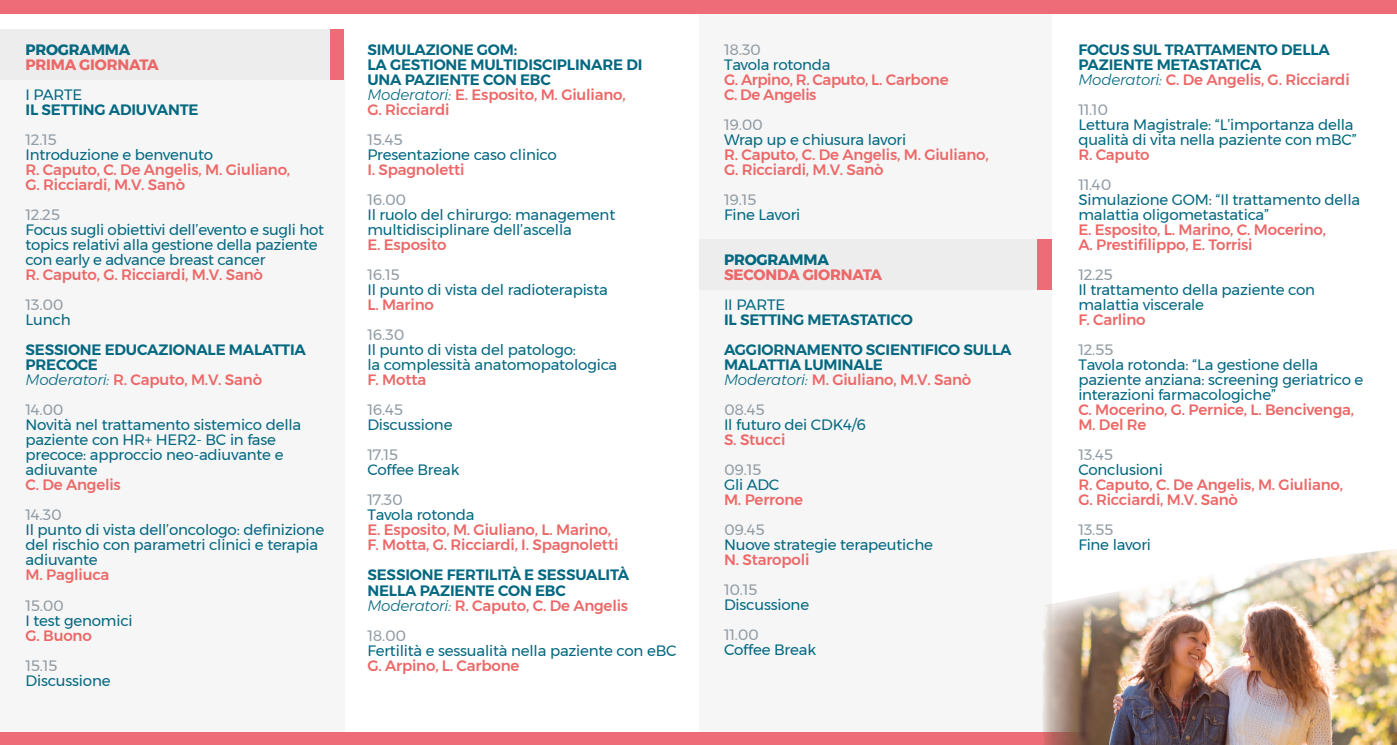
<style>
.page{position:relative;width:1397px;height:745px;background:#fff}
.page>*{position:absolute;margin:0;border:0;box-sizing:border-box;transform-origin:0 0}
.t1{font:15px/15px "Montserrat";letter-spacing:-.01em;color:#046881}
.t2{font:500 15px/15px "Montserrat";letter-spacing:-.01em;color:#ec6868}
.t3{font:600 15px/15px "Montserrat";letter-spacing:-.01em;color:#046881}
.t4{font:15px "Montserrat";letter-spacing:-.01em;color:#919ca5}
.t5{font:500 15px/15px "Montserrat";letter-spacing:-.03em;color:#ec6868}
.t6{font:700 15px "Montserrat";letter-spacing:-.01em;color:#ec6868}
.t7{font:700 15px "Montserrat";letter-spacing:-.01em;color:#046881}
.s1{font-weight:300;font-style:italic}
.s2{font-weight:500;color:#ec6868}
.s3{font-weight:600;color:#046881}
.s4{font-weight:300;font-style:italic;color:#046881}
</style>
<div class="page">
<div style="left:0;top:47px;width:344px;height:697px;background:#f6f6f6"></div>
<div style="left:699px;top:0;width:352px;height:744px;background:#f6f6f6"></div>
<div style="left:0;top:29px;width:342px;height:51px;background:#ededed"></div>
<div style="left:330px;top:29px;width:14px;height:51px;background:#ed6c77"></div>
<div style="left:699px;top:239px;width:350px;height:51px;background:#ededed"></div>
<div style="left:1037px;top:239px;width:14px;height:51px;background:#ed6c77"></div>
<div style="left:0;top:0;width:1396px;height:14px;background:#ed6c77"></div>
<div style="left:0;top:732px;width:1396px;height:12px;background:#ed6c77"></div>
<img style="left:1042px;top:549px;width:354px;height:195px">
<p class="t7" style="left:25px;top:37px;width:106px">PROGRAMMA</p>
<p class="t6" style="left:25px;top:52px;width:135px">PRIMA GIORNATA</p>
<p class="t1" style="left:25px;top:87px;width:58px">I PARTE</p>
<p class="t3" style="left:25px;top:102px;width:174px">IL SETTING ADIUVANTE</p>
<p class="t4" style="left:25px;top:128px;width:33px">12.15</p>
<p class="t1" style="left:25px;top:147px;width:189px">Introduzione e benvenuto</p>
<p class="t2" style="left:25px;top:162px;width:266px">R. Caputo, C. De Angelis, M. Giuliano,<br>G. Ricciardi, M.V. Sanò</p>
<p class="t4" style="left:25px;top:203px;width:36px">12.25</p>
<p class="t1" style="left:25px;top:222px;width:300px">Focus sugli obiettivi dell’evento e sugli hot topics relativi alla gestione della paziente con early e advance breast cancer</p>
<p class="t2" style="left:25px;top:267px;width:239px">R. Caputo, G. Ricciardi, M.V. Sanò</p>
<p class="t4" style="left:25px;top:293px;width:40px">13.00</p>
<p class="t1" style="left:25px;top:312px;width:47px">Lunch</p>
<p class="t3" style="left:25px;top:342px;width:282px">SESSIONE EDUCAZIONALE MALATTIA<br>PRECOCE<br><span class="s1">Moderatori:</span> <span class="s2">R. Caputo, M.V. Sanò</span></p>
<p class="t4" style="left:25px;top:398px;width:40px">14.00</p>
<p class="t1" style="left:25px;top:417px;width:277px">Novità nel trattamento sistemico della paziente con HR+ HER2- BC in fase precoce: approccio neo-adiuvante e adiuvante</p>
<p class="t2" style="left:25px;top:477px;width:97px">C. De Angelis</p>
<p class="t4" style="left:25px;top:503px;width:38px">14.30</p>
<p class="t1" style="left:25px;top:522px;width:300px">Il punto di vista dell’oncologo: definizione del rischio con parametri clinici e terapia adiuvante</p>
<p class="t2" style="left:25px;top:567px;width:85px">M. Pagliuca</p>
<p class="t4" style="left:25px;top:593px;width:40px">15.00</p>
<p class="t1" style="left:25px;top:612px;width:109px">I test genomici</p>
<p class="t2" style="left:25px;top:627px;width:68px">G. Buono</p>
<p class="t4" style="left:25px;top:653px;width:33px">15.15</p>
<p class="t1" style="left:25px;top:672px;width:87px">Discussione</p>
<p class="t3" style="left:367px;top:42px;width:276px">SIMULAZIONE GOM:<br>LA GESTIONE MULTIDISCIPLINARE DI<br>UNA PAZIENTE CON EBC<br><span class="s1">Moderatori:</span> <span class="s2">E. Esposito, M. Giuliano,<br>G. Ricciardi</span></p>
<p class="t4" style="left:367px;top:128px;width:37px">15.45</p>
<p class="t1" style="left:367px;top:147px;width:191px">Presentazione caso clinico</p>
<p class="t2" style="left:367px;top:162px;width:99px">I. Spagnoletti</p>
<p class="t4" style="left:367px;top:188px;width:40px">16.00</p>
<p class="t1" style="left:367px;top:207px;width:249px">Il ruolo del chirurgo: management multidisciplinare dell’ascella</p>
<p class="t2" style="left:367px;top:237px;width:81px">E. Esposito</p>
<p class="t4" style="left:367px;top:263px;width:34px">16.15</p>
<p class="t1" style="left:367px;top:282px;width:242px">Il punto di vista del radioterapista</p>
<p class="t2" style="left:367px;top:297px;width:68px">L. Marino</p>
<p class="t4" style="left:367px;top:323px;width:38px">16.30</p>
<p class="t1" style="left:367px;top:342px;width:251px">Il punto di vista del patologo:<br>la complessità anatomopatologica</p>
<p class="t2" style="left:367px;top:372px;width:60px">F. Motta</p>
<p class="t4" style="left:367px;top:398px;width:37px">16.45</p>
<p class="t1" style="left:367px;top:417px;width:87px">Discussione</p>
<p class="t4" style="left:367px;top:443px;width:32px">17.15</p>
<p class="t1" style="left:367px;top:462px;width:93px">Coffee Break</p>
<p class="t4" style="left:367px;top:488px;width:37px">17.30</p>
<p class="t1" style="left:367px;top:507px;width:109px">Tavola rotonda</p>
<p class="t2" style="left:367px;top:522px;width:252px">E. Esposito, M. Giuliano, L. Marino,<br>F. Motta, G. Ricciardi, I. Spagnoletti</p>
<p class="t3" style="left:367px;top:567px;width:263px">SESSIONE FERTILITÀ E SESSUALITÀ<br>NELLA PAZIENTE CON EBC<br><span class="s1">Moderatori:</span> <span class="s2">R. Caputo, C. De Angelis</span></p>
<p class="t4" style="left:367px;top:623px;width:40px">18.00</p>
<p class="t1" style="left:367px;top:642px;width:311px">Fertilità e sessualità nella paziente con eBC</p>
<p class="t2" style="left:367px;top:657px;width:153px">G. Arpino, L. Carbone</p>
<p class="t4" style="left:724px;top:38px;width:38px">18.30</p>
<p class="t1" style="left:724px;top:57px;width:108px">Tavola rotonda</p>
<p class="t5" style="left:724px;top:72px;width:226px">G. Arpino, R. Caputo, L. Carbone<br>C. De Angelis</p>
<p class="t4" style="left:724px;top:113px;width:40px">19.00</p>
<p class="t1" style="left:724px;top:132px;width:183px">Wrap up e chiusura lavori</p>
<p class="t2" style="left:724px;top:147px;width:266px">R. Caputo, C. De Angelis, M. Giuliano,<br>G. Ricciardi, M.V. Sanò</p>
<p class="t4" style="left:724px;top:188px;width:34px">19.15</p>
<p class="t1" style="left:724px;top:207px;width:78px">Fine Lavori</p>
<p class="t7" style="left:724px;top:247px;width:106px">PROGRAMMA</p>
<p class="t6" style="left:724px;top:262px;width:160px">SECONDA GIORNATA</p>
<p class="t1" style="left:724px;top:297px;width:63px">II PARTE</p>
<p class="t3" style="left:724px;top:304px;width:289px;line-height:30px">IL SETTING METASTATICO<br>AGGIORNAMENTO SCIENTIFICO SULLA</p>
<p class="t2" style="left:724px;top:357px;width:249px"><span class="s3">MALATTIA LUMINALE<br></span><span class="s4">Moderatori:</span> M. Giuliano, M.V. Sanò</p>
<p class="t4" style="left:724px;top:398px;width:42px">08.45</p>
<p class="t1" style="left:724px;top:417px;width:144px">Il futuro dei CDK4/6</p>
<p class="t2" style="left:724px;top:432px;width:63px">S. Stucci</p>
<p class="t4" style="left:724px;top:458px;width:39px">09.15</p>
<p class="t1" style="left:724px;top:477px;width:57px">Gli ADC</p>
<p class="t2" style="left:724px;top:492px;width:80px">M. Perrone</p>
<p class="t4" style="left:724px;top:518px;width:42px">09.45</p>
<p class="t1" style="left:724px;top:537px;width:210px">Nuove strategie terapeutiche</p>
<p class="t2" style="left:724px;top:552px;width:87px">N. Staropoli</p>
<p class="t4" style="left:724px;top:578px;width:35px">10.15</p>
<p class="t1" style="left:724px;top:597px;width:87px">Discussione</p>
<p class="t4" style="left:724px;top:623px;width:36px">11.00</p>
<p class="t1" style="left:724px;top:642px;width:93px">Coffee Break</p>
<p class="t3" style="left:1078px;top:42px;width:273px">FOCUS SUL TRATTAMENTO DELLA<br>PAZIENTE METASTATICA<br><span class="s1">Moderatori:</span> <span class="s2">C. De Angelis, G. Ricciardi</span></p>
<p class="t4" style="left:1078px;top:98px;width:31px">11.10</p>
<p class="t1" style="left:1078px;top:117px;width:280px">Lettura Magistrale: “L’importanza della qualità di vita nella paziente con mBC”</p>
<p class="t2" style="left:1078px;top:147px;width:73px">R. Caputo</p>
<p class="t4" style="left:1078px;top:173px;width:34px">11.40</p>
<p class="t1" style="left:1078px;top:192px;width:283px">Simulazione GOM: “Il trattamento della malattia oligometastatica”</p>
<p class="t2" style="left:1078px;top:222px;width:249px">E. Esposito, L. Marino, C. Mocerino,<br>A. Prestifilippo, E. Torrisi</p>
<p class="t4" style="left:1078px;top:263px;width:36px">12.25</p>
<p class="t1" style="left:1078px;top:282px;width:238px">Il trattamento della paziente con malattia viscerale</p>
<p class="t2" style="left:1078px;top:312px;width:69px">F. Carlino</p>
<p class="t4" style="left:1078px;top:338px;width:37px">12.55</p>
<p class="t1" style="left:1078px;top:357px;width:286px">Tavola rotonda: “La gestione della paziente anziana: screening geriatrico e interazioni farmacologiche”</p>
<p class="t2" style="left:1078px;top:402px;width:277px">C. Mocerino, G. Pernice, L. Bencivenga,<br>M. Del Re</p>
<p class="t4" style="left:1078px;top:443px;width:36px">13.45</p>
<p class="t1" style="left:1078px;top:462px;width:86px">Conclusioni</p>
<p class="t2" style="left:1078px;top:477px;width:266px">R. Caputo, C. De Angelis, M. Giuliano,<br>G. Ricciardi, M.V. Sanò</p>
<p class="t4" style="left:1078px;top:518px;width:37px">13.55</p>
<p class="t1" style="left:1078px;top:537px;width:74px">Fine lavori</p>
</div>
